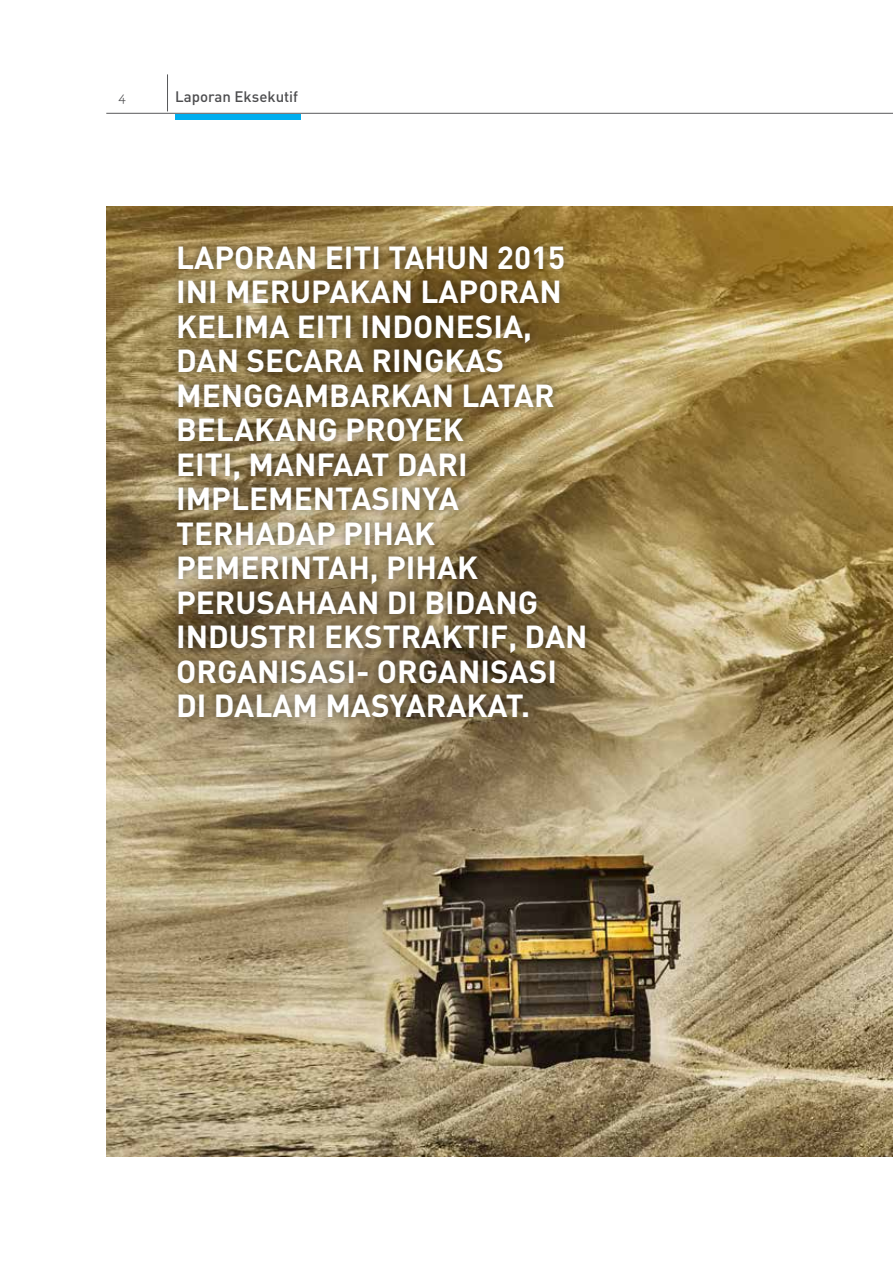
<style>
.page{position:relative;width:893px;height:1263px;background:#fff}
.page>*{position:absolute;margin:0;border:0;box-sizing:border-box;transform-origin:0 0}
.t1{font:700 31.5px/34.5px "DIN";color:#fff}
.t2{font:500 15px "DIN";color:#4d4d4f}
.t3{font:15px "Archer Pro";color:#4d4d4f}
</style>
<div class="page">
<img style="left:106px;top:206px;width:787px;height:951px">
<div style="left:168px;top:237px;width:426px;height:489px;background:#000;opacity:.53"></div>
<div style="left:176px;top:114px;width:125px;height:6px;background:#00aeef"></div>
<hr style="left:106px;top:113px;width:787px;height:1px;background:#58595b">
<hr style="left:167px;top:74px;width:1px;height:37px;background:#58595b">
<p class="t3" style="left:118px;top:87px;width:9px">4</p>
<p class="t2" style="left:175px;top:87px;width:124px">Laporan Eksekutif</p>
<p class="t1" style="left:176px;top:239px;width:413px">LAPORAN EITI TAHUN 2015<br>I NI MERUPAKAN LAPORAN<br>KELI MA EITI INDONESIA,<br>DAN SECARA RI NGKAS<br>MENGGAMBARKAN LATAR<br>BELAKANG PROYEK<br>EITI, MANFAAT DARI<br>I MPLEMENTASI NYA<br>TE RHADAP PI HAK<br>PEMERI NTAH, PI HAK<br>PERUSAHAAN DI BI DANG<br>I NDUSTRI EKSTRAKTI F, DAN<br>ORGANISASI - ORGANISASI<br>DI DALAM MASYARAKAT.</p>
</div>
